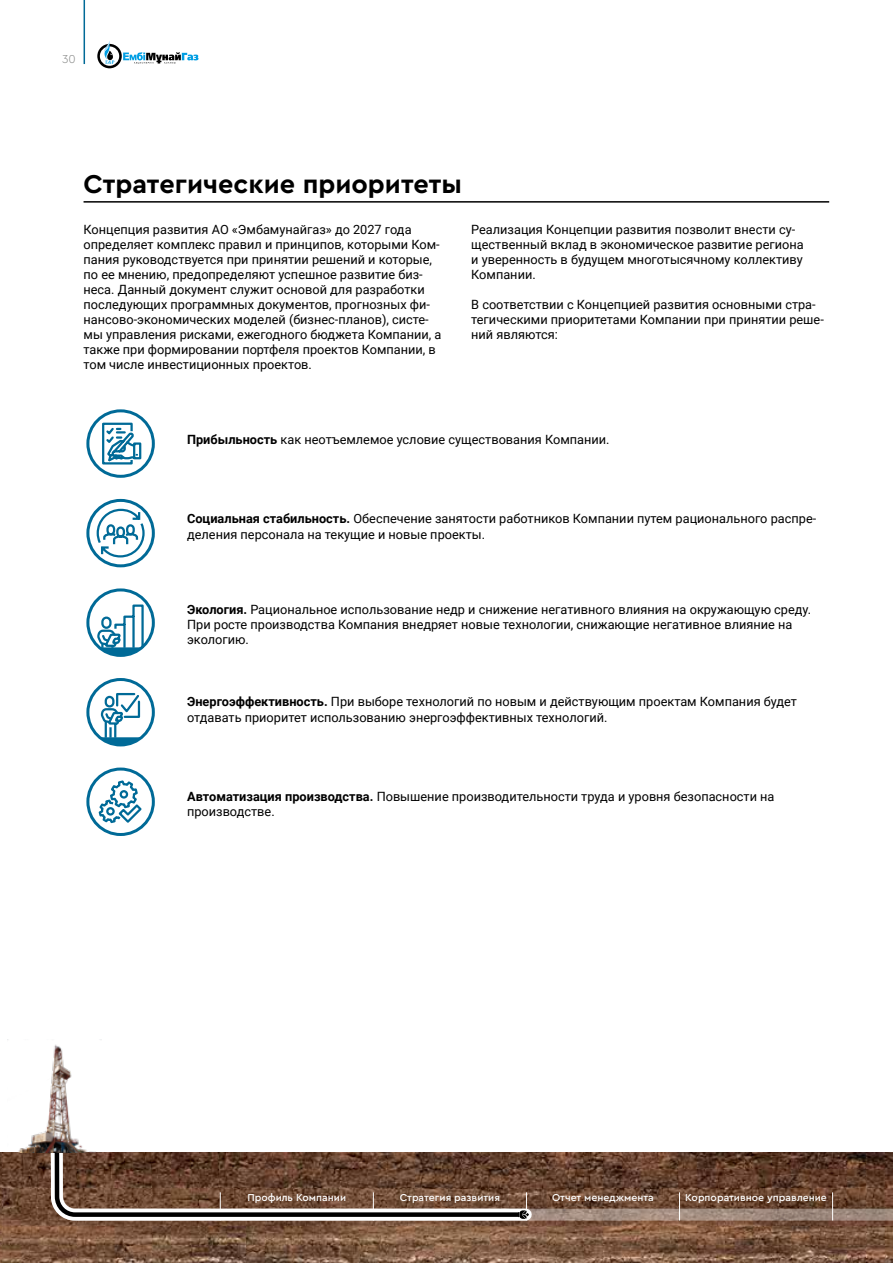
<style>
.page{position:relative;width:893px;height:1263px;background:#fff}
.page>*{position:absolute;margin:0;border:0;box-sizing:border-box;transform-origin:0 0}
.t1{font:700 27px "Cera Pro";color:#000}
.t2{font:12.75px/15px "Roboto";color:#000}
.t3{font:300 12px "Cera Pro";color:#868786}
.t4{font:500 10.5px "Cera Pro";color:#fff}
.s1{font-weight:700}
</style>
<div class="page">
<img style="left:0;top:1152px;width:893px;height:111px">
<svg style="left:538px;top:1152px;width:355px;height:70px;background:#6d4d3b"></svg>
<hr style="left:84px;top:0;width:1px;height:64px;background:#006a97">
<svg style="left:97px;top:41px;width:102px;height:28px"></svg>
<svg style="left:45px;top:1152px;width:493px;height:111px;background:#7e5c46"></svg>
<svg style="left:52px;top:1152px;width:477px;height:68px;background:#6f5444"></svg>
<img style="left:18px;top:1044px;width:78px;height:108px">
<hr style="left:84px;top:201px;width:745px;height:2px;background:#000">
<div style="left:86px;top:409px;width:69px;height:69px;border:3px solid #006a97;border-radius:50%"></div>
<div style="left:86px;top:499px;width:69px;height:68px;border:3px solid #006a97;border-radius:50%"></div>
<div style="left:86px;top:588px;width:69px;height:69px;border:3px solid #006a97;border-radius:50%"></div>
<div style="left:86px;top:678px;width:69px;height:68px;border:3px solid #006a97;border-radius:50%"></div>
<div style="left:86px;top:767px;width:69px;height:69px;border:3px solid #006a97;border-radius:50%"></div>
<svg style="left:95px;top:507px;width:51px;height:52px"></svg>
<svg style="left:96px;top:603px;width:49px;height:52px"></svg>
<svg style="left:99px;top:693px;width:43px;height:52px"></svg>
<svg style="left:102px;top:422px;width:40px;height:43px"></svg>
<svg style="left:97px;top:779px;width:47px;height:46px"></svg>
<p class="t3" style="left:62px;top:51px;width:15px">30</p>
<h1 class="t1" style="left:84px;top:166px;width:380px">Стратегические приоритеты</h1>
<p class="t2" style="left:84px;top:221px;width:359px">Концепция развития АО «Эмбамунайгаз» до 2027 года определяет комплекс правил и принципов, которыми Ком&shy;пания руководствуется при принятии решений и которые, по ее мнению, предопределяют успешное развитие биз&shy;неса. Данный документ служит основой для разработки последующих программных документов, прогнозных фи&shy;нансово-экономических моделей (бизнес-планов), систе&shy;мы управления рисками, ежегодного бюджета Компании, а также при формировании портфеля проектов Компании, в том числе инвестиционных проектов.</p>
<p class="t2" style="left:471px;top:221px;width:334px">Реализация Концепции развития позволит внести су&shy;щественный вклад в экономическое развитие региона и уверенность в будущем многотысячному коллективу Компании.</p>
<p class="t2" style="left:471px;top:296px;width:354px">В соответствии с Концепцией развития основными стра&shy;тегическими приоритетами Компании при принятии реше&shy;ний являются:</p>
<p class="t2" style="left:187px;top:432px;width:424px"><span class="s1">Прибыльность</span> как неотъемлемое условие существования Компании.</p>
<p class="t2" style="left:187px;top:511px;width:631px"><span class="s1">Социальная стабильность.</span> Обеспечение занятости работников Компании путем рационального распре&shy;деления персонала на текущие и новые проекты.</p>
<p class="t2" style="left:187px;top:601px;width:626px"><span class="s1">Экология.</span> Рациональное использование недр и снижение негативного влияния на окружающую среду.<br>При росте производства Компания внедряет новые технологии, снижающие негативное влияние на экологию.</p>
<p class="t2" style="left:187px;top:694px;width:611px"><span class="s1">Энергоэффективность.</span> При выборе технологий по новым и действующим проектам Компания будет отдавать приоритет использованию энергоэффективных технологий.</p>
<p class="t2" style="left:187px;top:788px;width:589px"><span class="s1">Автоматизация производства.</span> Повышение производительности труда и уровня безопасности на производстве.</p>
<p class="t4" style="left:247px;top:1190px;width:100px">Профиль Компании</p>
<p class="t4" style="left:400px;top:1190px;width:102px">Стратегия развития</p>
<p class="t4" style="left:552px;top:1190px;width:103px">Отчет менеджмента</p>
<p class="t4" style="left:685px;top:1190px;width:143px">Корпоративное управление</p>
</div>
